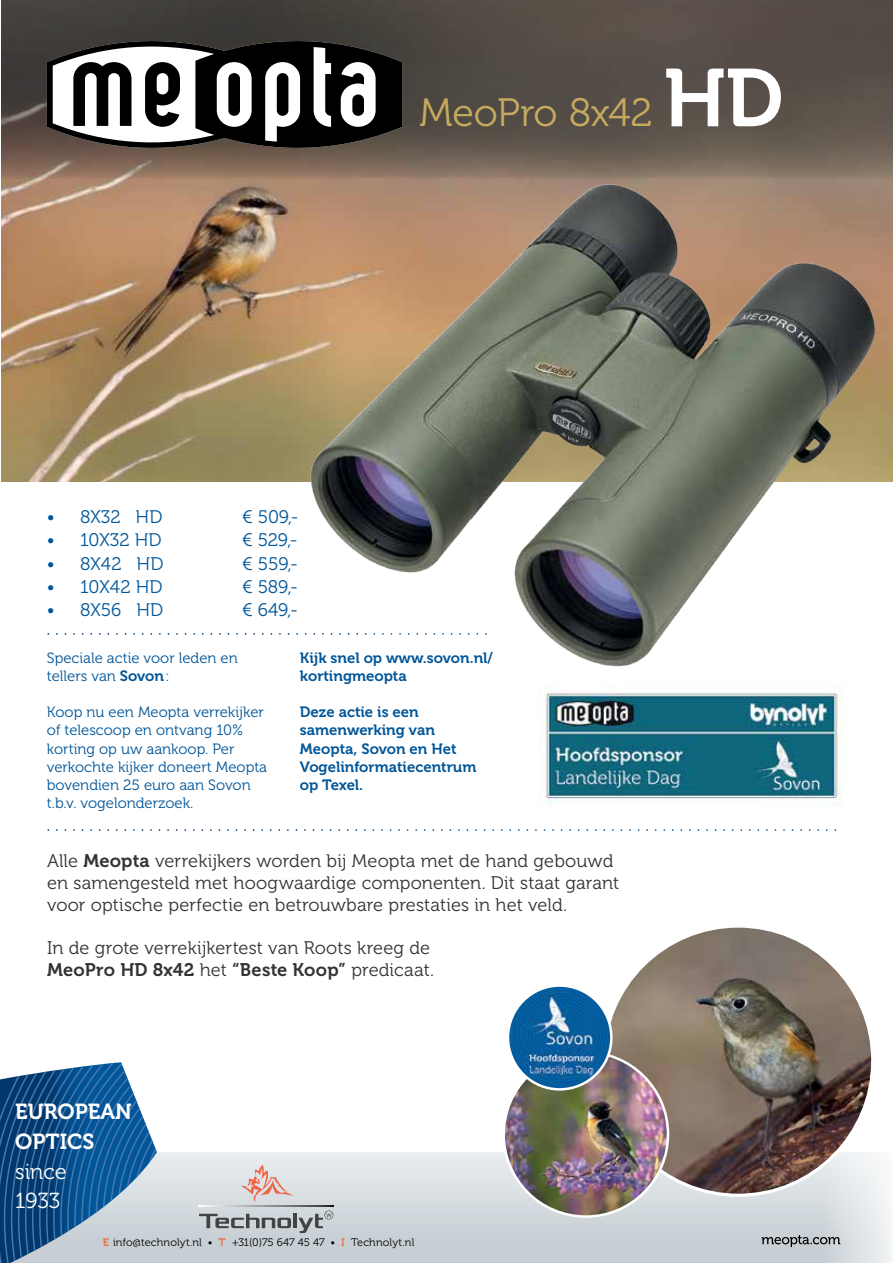
<style>
.page{position:relative;width:893px;height:1263px;background:#fff}
.page>*{position:absolute;margin:0;border:0;box-sizing:border-box;transform-origin:0 0}
.t1{font:81.6px "Museo 700";color:#fff}
.t2{font:39.45px "Museo 300";letter-spacing:-.01em;color:#c6ab5e}
.t3{font:21.75px/29.8px "Museo 700";color:#fff}
.t4{font:21.75px/29.8px "Museo 300";color:#fff}
.t5{font:18.15px/21.9px "Museo 300";letter-spacing:.005em;color:#333}
.t6{font:18.15px/23.1px "Museo 300";color:#005699;text-align:justify}
.t7{font:18.15px "Museo 700";letter-spacing:.01em;color:#333}
.t8{font:14.85px/18.1px "Museo 300";color:#005699}
.t9{font:14.85px/18.1px "Museo 700";color:#005699}
.t10{font:10.95px "Museo 300";letter-spacing:.015em;color:#000}
.s1{font-family:"Museo 700";font-size:81.3px;color:#fff}
.s2{font-family:"Museo 700"}
.s3{font-family:"Museo 300"}
.s4{font-family:"Museo 700";color:#f26f48}
</style>
<div class="page">
<img style="left:1px;top:179px;width:242px;height:303px">
<svg style="left:48px;top:829px;width:788px;height:2px"></svg>
<svg style="left:48px;top:633px;width:190px;height:2px"></svg>
<svg style="left:1px;top:0;width:892px;height:179px;background:#574e47"></svg>
<img style="left:243px;top:159px;width:650px;height:508px">
<svg style="left:47px;top:35px;width:355px;height:119px"></svg>
<img style="left:539px;top:685px;width:304px;height:119px">
<div style="left:735px;top:529px;width:140px;height:141px;background:#fff;border-radius:50%"></div>
<svg style="left:157px;top:1152px;width:734px;height:111px;background:#d4dade"></svg>
<svg style="left:240px;top:1165px;width:55px;height:37px;background:#e0ccc9"></svg>
<svg style="left:199px;top:1214px;width:92px;height:14px"></svg>
<hr style="left:293px;top:1214px;width:4px;height:14px;background:#424243">
<svg style="left:199px;top:1206px;width:134px;height:1px"></svg>
<svg style="left:298px;top:1210px;width:35px;height:23px"></svg>
<img style="left:603px;top:926px;width:270px;height:269px;border-radius:135px">
<img style="left:504px;top:1052px;width:164px;height:164px;border-radius:82px">
<svg style="left:762px;top:1235px;width:78px;height:12px"></svg>
<img style="left:508px;top:985px;width:103px;height:104px;border-radius:52px">
<div style="left:507px;top:984px;width:106px;height:106px;border:2px solid #fff;border-radius:50%"></div>
<svg style="left:0;top:1062px;width:157px;height:201px;background:#4b7aa5"></svg>
<h2 class="t2" style="left:419px;top:91px;width:365px">MeoPro 8x42 <span class="s1">HD</span></h2>
<h1 class="t1" style="left:670px;top:90px;width:122px">HD</h1>
<p class="t6" style="left:47px;top:506px;width:117px">• 8X32 HD</p>
<p class="t6" style="left:47px;top:529px;width:116px">• 10X32 HD</p>
<p class="t6" style="left:47px;top:552px;width:118px">• 8X42 HD</p>
<p class="t6" style="left:47px;top:575px;width:117px">• 10X42 HD</p>
<p class="t6" style="left:47px;top:598px;width:118px">• 8X56 HD</p>
<p class="t6" style="left:242px;top:506px;width:58px">€ 509,- € 529,- € 559,- € 589,- € 649,-</p>
<p class="t8" style="left:47px;top:649px;width:192px">Speciale actie voor leden en tellers van <span class="s2">Sovon</span>:</p>
<p class="t8" style="left:47px;top:703px;width:222px">Koop nu een Meopta verrekijker of telescoop en ontvang 10% korting op uw aankoop. Per verkochte kijker doneert Meopta bovendien 25 euro aan Sovon t.b.v. vogelonderzoek.</p>
<p class="t9" style="left:300px;top:648px;width:195px">Kijk snel op www.sovon.nl/ kortingmeopta</p>
<p class="t9" style="left:300px;top:703px;width:178px">Deze actie is een samenwerking van<br>Meopta, Sovon en Het<br>Vogelinformatiecentrum op Texel.</p>
<p class="t5" style="left:47px;top:850px;width:574px">Alle <span class="s2">Meopta</span> verrekijkers worden bij Meopta met de hand gebouwd en samengesteld met hoogwaardige componenten. Dit staat garant voor optische perfectie en betrouwbare prestaties in het veld.</p>
<p class="t5" style="left:47px;top:938px;width:385px">In de grote verrekijkertest van Roots kreeg de</p>
<p class="t7" style="left:47px;top:960px;width:388px">MeoPro HD 8x42 <span class="s3">het</span> “Beste Koop” <span class="s3">predicaat.</span></p>
<p class="t3" style="left:15px;top:1097px;width:118px">EUROPEAN<br>OPTICS</p>
<p class="t4" style="left:15px;top:1157px;width:53px">since<br>1933</p>
<p class="t10" style="left:103px;top:1236px;width:313px"><span class="s4">E</span> info@technolyt.nl • <span class="s4">T</span> +31(0)75 647 45 47 • <span class="s4">I</span> Technolyt.nl</p>
</div>
